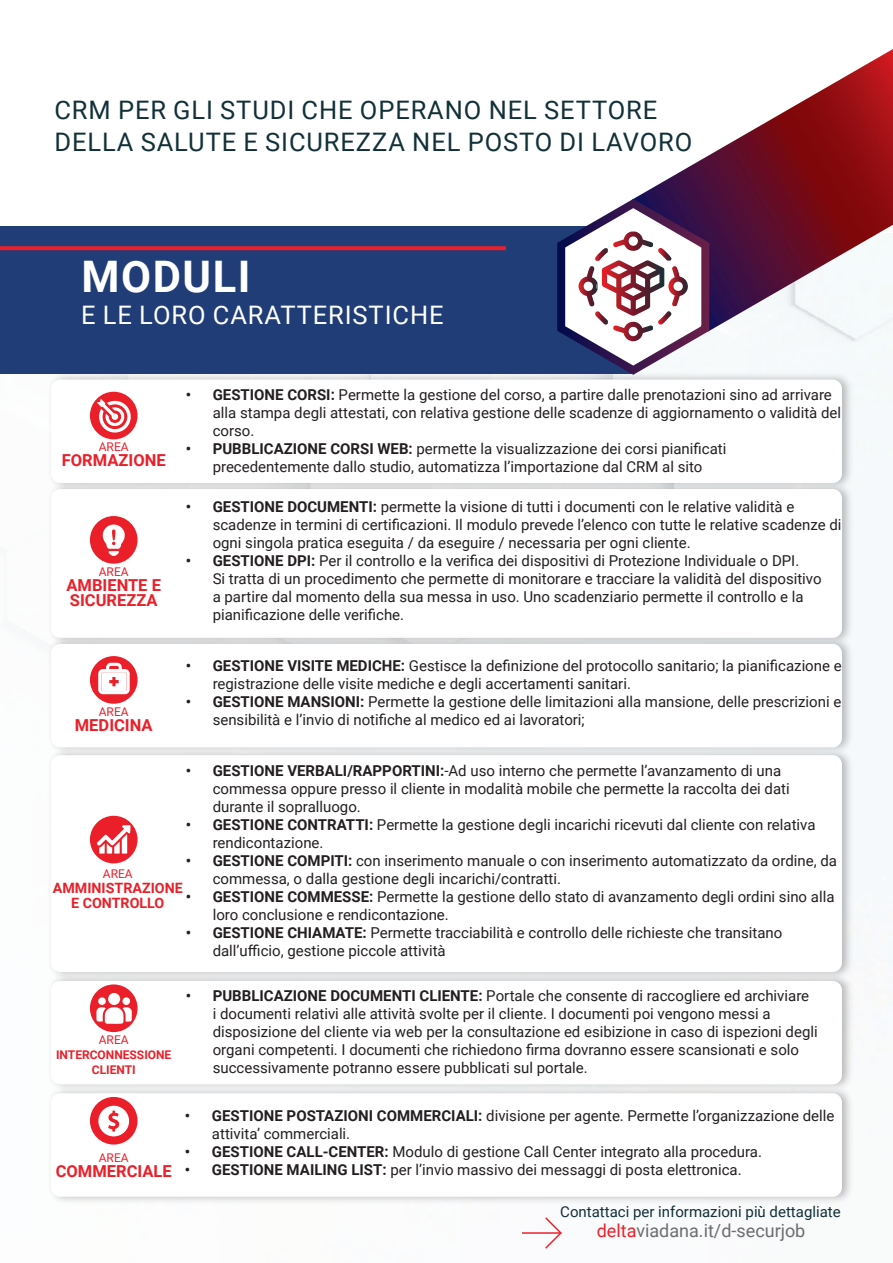
<style>
.page{position:relative;width:893px;height:1263px;background:#fff}
.page>*{position:absolute;margin:0;border:0;box-sizing:border-box;transform-origin:0 0}
.t1{font:700 43.5px "Roboto";letter-spacing:.035em;color:#fff}
.t2{font:25.5px/31.5px "Roboto";letter-spacing:.035em;color:#123038}
.t3{font:25.5px "Roboto";letter-spacing:.035em;color:#fff}
.t4{font:18px "Roboto";color:#6c6d70}
.t5{font:700 16.5px/15px "Roboto";color:#ea1f29}
.t6{font:15px/18px "Roboto";color:#231f20}
.t7{font:15px "Roboto";color:#122f37}
.t8{font:700 14.25px/15px "Roboto";color:#ea1f29;text-align:center}
.t9{font:12px "Roboto";color:#ea1f29}
.t10{font:700 12px/15px "Roboto";color:#ea1f29;text-align:center}
.s1{font-weight:700}
.s2{color:#ea2129}
</style>
<div class="page">
<div style="left:0;top:226px;width:634px;height:148px;background:#213d78"></div>
<svg style="left:545px;top:1217px;width:17px;height:32px"></svg>
<hr style="left:522px;top:1232px;width:39px;height:2px;background:#ea222b">
<svg style="left:633px;top:49px;width:260px;height:283px"></svg>
<svg style="left:0;top:246px;width:506px;height:4px;background:#df1f2d"></svg>
<div style="left:47px;top:371px;width:807px;height:120px;background:#231f20;opacity:.3"></div>
<div style="left:52px;top:380px;width:789px;height:102px;background:#fff;border-radius:9px"></div>
<div style="left:51px;top:379px;width:791px;height:104px;border:2px solid #fff;border-radius:9px"></div>
<div style="left:90px;top:392px;width:48px;height:47px;background:#ea1f29;border-radius:50%"></div>
<svg style="left:97px;top:398px;width:35px;height:36px"></svg>
<div style="left:47px;top:481px;width:807px;height:165px;background:#231f20;opacity:.3"></div>
<div style="left:52px;top:490px;width:789px;height:147px;background:#fff;border-radius:9px"></div>
<div style="left:51px;top:489px;width:791px;height:149px;border:2px solid #fff;border-radius:9px"></div>
<div style="left:90px;top:516px;width:48px;height:48px;background:#ea1f29;border-radius:50%"></div>
<svg style="left:103px;top:524px;width:22px;height:32px"></svg>
<div style="left:47px;top:747px;width:807px;height:233px;background:#231f20;opacity:.3"></div>
<div style="left:52px;top:756px;width:789px;height:215px;background:#fff;border-radius:9px"></div>
<div style="left:51px;top:755px;width:791px;height:217px;border:2px solid #fff;border-radius:9px"></div>
<div style="left:90px;top:816px;width:48px;height:47px;background:#ea1f29;border-radius:50%"></div>
<svg style="left:97px;top:825px;width:34px;height:28px"></svg>
<div style="left:47px;top:1085px;width:807px;height:120px;background:#231f20;opacity:.3"></div>
<div style="left:52px;top:1094px;width:789px;height:102px;background:#fff;border-radius:9px"></div>
<div style="left:51px;top:1093px;width:791px;height:104px;border:2px solid #fff;border-radius:9px"></div>
<div style="left:90px;top:1097px;width:48px;height:47px;background:#ea1f29;border-radius:50%"></div>
<svg style="left:98px;top:1106px;width:31px;height:30px"></svg>
<div style="left:47px;top:636px;width:807px;height:119px;background:#231f20;opacity:.3"></div>
<div style="left:52px;top:645px;width:789px;height:102px;background:#fff;border-radius:9px"></div>
<div style="left:51px;top:644px;width:791px;height:103px;border:2px solid #fff;border-radius:9px"></div>
<div style="left:90px;top:656px;width:48px;height:48px;background:#ea1f29;border-radius:50%"></div>
<svg style="left:98px;top:663px;width:32px;height:31px"></svg>
<div style="left:47px;top:973px;width:807px;height:119px;background:#231f20;opacity:.3"></div>
<div style="left:52px;top:982px;width:789px;height:102px;background:#fff;border-radius:9px"></div>
<div style="left:51px;top:981px;width:791px;height:103px;border:2px solid #fff;border-radius:9px"></div>
<div style="left:90px;top:984px;width:48px;height:48px;background:#ea1f29;border-radius:50%"></div>
<div style="left:108px;top:993px;width:12px;height:12px;background:#fff;border-radius:50%"></div>
<svg style="left:96px;top:1007px;width:36px;height:17px"></svg>
<div style="left:98px;top:997px;width:8px;height:8px;background:#fff;border-radius:50%"></div>
<div style="left:122px;top:997px;width:8px;height:8px;background:#fff;border-radius:50%"></div>
<svg style="left:557px;top:199px;width:152px;height:176px"></svg>
<h2 class="t2" style="left:54px;top:93px;width:639px">CRM PER GLI STUDI CHE OPERANO NEL SETTORE<br>DELLA SALUTE E SICUREZZA NEL POSTO DI LAVORO</h2>
<h1 class="t1" style="left:82px;top:246px;width:170px">MODULI</h1>
<h2 class="t3" style="left:81px;top:297px;width:364px">E LE LORO CARATTERISTICHE</h2>
<p class="t9" style="left:99px;top:439px;width:31px">AREA</p>
<p class="t5" style="left:62px;top:452px;width:105px">FORMAZIONE</p>
<p class="t9" style="left:99px;top:563px;width:31px">AREA</p>
<p class="t5" style="left:67px;top:577px;width:96px">AMBIENTE E<br>SICUREZZA</p>
<p class="t9" style="left:99px;top:703px;width:31px">AREA</p>
<p class="t5" style="left:75px;top:717px;width:79px">MEDICINA</p>
<p class="t6" style="left:213px;top:385px;width:630px;text-indent:-27px"><span class="s1">• GESTIONE CORSI:</span> Permette la gestione del corso, a partire dalle prenotazioni sino ad arrivare alla stampa degli attestati, con relativa gestione delle scadenze di aggiornamento o validità del corso.</p>
<p class="t6" style="left:186px;top:439px;width:542px;text-align:center"><span class="s1">• PUBBLICAZIONE CORSI WEB:</span> permette la visualizzazione dei corsi pianificati precedentemente dallo studio, automatizza l’importazione dal CRM al sito</p>
<p class="t6" style="left:213px;top:497px;width:630px;text-indent:-27px"><span class="s1">• GESTIONE DOCUMENTI:</span> permette la visione di tutti i documenti con le relative validità e scadenze in termini di certificazioni. Il modulo prevede l’elenco con tutte le relative scadenze di ogni singola pratica eseguita / da eseguire / necessaria per ogni cliente.</p>
<p class="t6" style="left:213px;top:551px;width:610px;text-indent:-27px"><span class="s1">• GESTIONE DPI:</span> Per il controllo e la verifica dei dispositivi di Protezione Individuale o DPI.<br>Si tratta di un procedimento che permette di monitorare e tracciare la validità del dispositivo a partire dal momento della sua messa in uso. Uno scadenziario permette il controllo e la pianificazione delle verifiche.</p>
<p class="t6" style="left:213px;top:656px;width:631px;text-indent:-27px"><span class="s1">• GESTIONE VISITE MEDICHE:</span> Gestisce la definizione del protocollo sanitario; la pianificazione e registrazione delle visite mediche e degli accertamenti sanitari.</p>
<p class="t6" style="left:213px;top:692px;width:630px;text-indent:-27px"><span class="s1">• GESTIONE MANSIONI:</span> Permette la gestione delle limitazioni alla mansione, delle prescrizioni e sensibilità e l’invio di notifiche al medico ed ai lavoratori;</p>
<p class="t6" style="left:213px;top:761px;width:579px;text-indent:-27px"><span class="s1">• GESTIONE VERBALI/RAPPORTINI:</span>-Ad uso interno che permette l’avanzamento di una commessa oppure presso il cliente in modalità mobile che permette la raccolta dei dati durante il sopralluogo.</p>
<p class="t6" style="left:213px;top:815px;width:604px;text-indent:-27px"><span class="s1">• GESTIONE CONTRATTI:</span> Permette la gestione degli incarichi ricevuti dal cliente con relativa rendicontazione.</p>
<p class="t6" style="left:213px;top:851px;width:626px;text-indent:-27px"><span class="s1">• GESTIONE COMPITI:</span> con inserimento manuale o con inserimento automatizzato da ordine, da commessa, o dalla gestione degli incarichi/contratti.</p>
<p class="t6" style="left:213px;top:887px;width:623px;text-indent:-27px"><span class="s1">• GESTIONE COMMESSE:</span> Permette la gestione dello stato di avanzamento degli ordini sino alla loro conclusione e rendicontazione.</p>
<p class="t6" style="left:213px;top:923px;width:571px;text-indent:-27px"><span class="s1">• GESTIONE CHIAMATE:</span> Permette tracciabilità e controllo delle richieste che transitano dall’ufficio, gestione piccole attività</p>
<p class="t9" style="left:103px;top:865px;width:31px">AREA</p>
<p class="t8" style="left:53px;top:880px;width:131px">AMMINISTRAZIONE<br>E CONTROLLO</p>
<p class="t9" style="left:99px;top:1032px;width:31px">AREA</p>
<p class="t10" style="left:56px;top:1047px;width:117px">INTERCONNESSIONE<br>CLIENTI</p>
<p class="t9" style="left:99px;top:1150px;width:31px">AREA</p>
<p class="t5" style="left:56px;top:1163px;width:117px">COMMERCIALE</p>
<p class="t6" style="left:213px;top:986px;width:607px;text-indent:-27px"><span class="s1">• PUBBLICAZIONE DOCUMENTI CLIENTE:</span> Portale che consente di raccogliere ed archiviare<br>i documenti relativi alle attività svolte per il cliente. I documenti poi vengono messi a disposizione del cliente via web per la consultazione ed esibizione in caso di ispezioni degli organi competenti. I documenti che richiedono firma dovranno essere scansionati e solo successivamente potranno essere pubblicati sul portale.</p>
<p class="t6" style="left:212px;top:1106px;width:624px;text-indent:-27px"><span class="s1">• GESTIONE POSTAZIONI COMMERCIALI:</span> divisione per agente. Permette l’organizzazione delle attivita’ commerciali.</p>
<p class="t6" style="left:185px;top:1142px;width:579px"><span class="s1">• GESTIONE CALL-CENTER:</span> Modulo di gestione Call Center integrato alla procedura.</p>
<p class="t6" style="left:185px;top:1160px;width:558px"><span class="s1">• GESTIONE MAILING LIST:</span> per l’invio massivo dei messaggi di posta elettronica.</p>
<p class="t7" style="left:560px;top:1201px;width:282px">Contattaci per informazioni più dettagliate</p>
<p class="t4" style="left:597px;top:1218px;width:210px"><span class="s2">delta</span>viadana.it/d-securjob</p>
</div>
